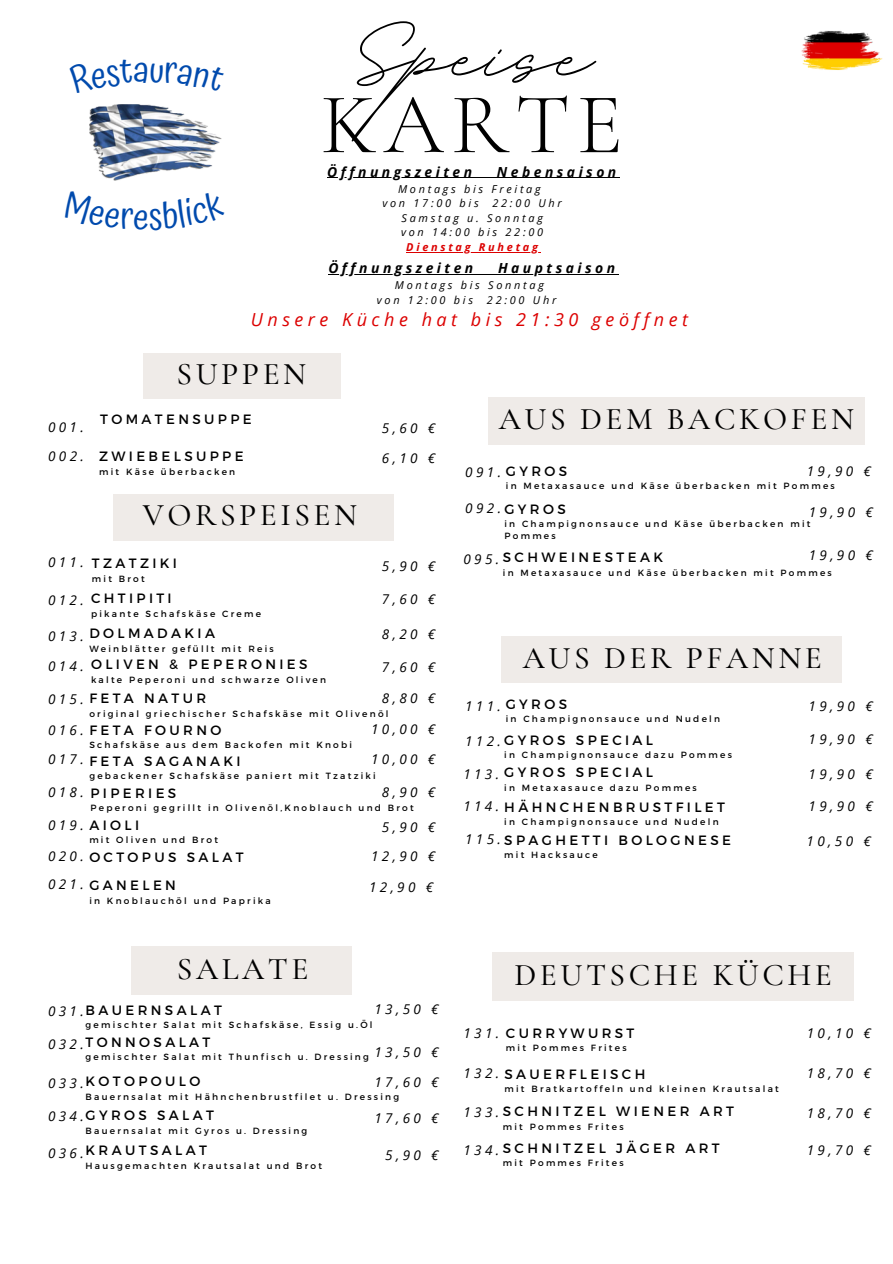
<style>
.page{position:relative;width:893px;height:1264px;background:#fff}
.page>*{position:absolute;margin:0;border:0;box-sizing:border-box;transform-origin:0 0}
.t1{font:162.45px "BD Script";color:#000}
.t2{font:300 86.55px "Cormorant Garamond";letter-spacing:.08em;color:#000}
.t3{font:500 31.5px "Cormorant Garamond";letter-spacing:.11em;color:#000}
.t4{font:italic 18px "Open Sans";letter-spacing:.25em;color:#dc0000}
.t5{font:italic 700 13.95px "Open Sans";letter-spacing:.25em;color:#000}
.t6{font:13.5px "Montserrat";letter-spacing:.25em;color:#000}
.t7{font:italic 13.5px "Open Sans";letter-spacing:.25em;color:#000}
.t8{font:italic 10.95px "Open Sans";letter-spacing:.25em;color:#000}
.t9{font:italic 700 10.95px "Open Sans";letter-spacing:.25em;color:#dc0000}
.t10{font:9px/12px "Montserrat";letter-spacing:.25em;color:#000}
.s1{font-family:"Open Sans";font-style:italic}
</style>
<div class="page">
<div style="left:144px;top:353px;width:197px;height:46px;background:#efebe8"></div>
<div style="left:492px;top:952px;width:361px;height:49px;background:#efebe8"></div>
<div style="left:488px;top:396px;width:376px;height:48px;background:#efebe8"></div>
<div style="left:501px;top:636px;width:340px;height:47px;background:#efebe8"></div>
<img style="left:89px;top:105px;width:132px;height:75px">
<hr style="left:327px;top:177px;width:148px;height:1px;background:#000">
<svg style="left:475px;top:177px;width:22px;height:1px"></svg>
<hr style="left:497px;top:177px;width:122px;height:1px;background:#000">
<hr style="left:406px;top:252px;width:134px;height:1px;background:#dc0000">
<div style="left:131px;top:946px;width:221px;height:49px;background:#efebe8"></div>
<div style="left:113px;top:494px;width:280px;height:47px;background:#efebe8"></div>
<img style="left:801px;top:31px;width:82px;height:39px">
<hr style="left:328px;top:273px;width:148px;height:1px;background:#000">
<hr style="left:498px;top:273px;width:120px;height:1px;background:#000">
<h3 class="t1" style="left:352px;top:-53px;width:241px">Speise</h3>
<p class="t2" style="left:320px;top:72px;width:304px">KARTE</p>
<h6 class="t5" style="left:327px;top:162px;width:146px">Öffnungszeiten</h6>
<h6 class="t5" style="left:497px;top:162px;width:121px">Nebensaison</h6>
<h6 class="t8" style="left:398px;top:181px;width:144px">Montags bis Freitag</h6>
<h6 class="t8" style="left:382px;top:196px;width:98px">von 17:00 bis</h6>
<h6 class="t8" style="left:492px;top:196px;width:71px">22:00 Uhr</h6>
<h6 class="t8" style="left:401px;top:210px;width:143px">Samstag u. Sonntag</h6>
<h4 class="t8" style="left:401px;top:225px;width:144px">von 14:00 bis 22:00</h4>
<h6 class="t9" style="left:406px;top:239px;width:133px">Dienstag Ruhetag</h6>
<h6 class="t5" style="left:328px;top:258px;width:146px">Öffnungszeiten</h6>
<h6 class="t5" style="left:498px;top:258px;width:119px">Hauptsaison</h6>
<h6 class="t8" style="left:395px;top:277px;width:150px">Montags bis Sonntag</h6>
<h6 class="t8" style="left:377px;top:292px;width:98px">von 12:00 bis</h6>
<h6 class="t8" style="left:487px;top:292px;width:71px">22:00 Uhr</h6>
<h6 class="t4" style="left:251px;top:307px;width:438px">Unsere Küche hat bis 21:30 geöffnet</h6>
<h6 class="t7" style="left:48px;top:417px;width:37px">001.</h6>
<h4 class="t7" style="left:48px;top:446px;width:37px">002.</h4>
<h6 class="t3" style="left:177px;top:355px;width:131px">SUPPEN</h6>
<h1 class="t6" style="left:100px;top:410px;width:153px">TOMATENSUPPE</h1>
<h3 class="t6" style="left:99px;top:448px;width:146px">ZWIEBELSUPPE</h3>
<p class="t10" style="left:99px;top:465px;width:137px">mit Käse überbacken</p>
<h3 class="t3" style="left:143px;top:495px;width:215px">VORSPEISEN</h3>
<h6 class="t7" style="left:48px;top:553px;width:37px">011.</h6>
<h6 class="t7" style="left:48px;top:590px;width:37px">012.</h6>
<h3 class="t6" style="left:92px;top:554px;width:87px">TZATZIKI</h3>
<p class="t10" style="left:92px;top:572px;width:54px">mit Brot</p>
<h3 class="t6" style="left:91px;top:589px;width:82px">CHTIPITI</h3>
<p class="t10" style="left:91px;top:607px;width:171px">pikante Schafskäse Creme</p>
<h2 class="t7" style="left:382px;top:418px;width:55px">5,60 €</h2>
<h6 class="t7" style="left:382px;top:448px;width:55px">6,10 €</h6>
<h4 class="t7" style="left:382px;top:556px;width:55px">5,90 €</h4>
<h6 class="t7" style="left:382px;top:589px;width:55px">7,60 €</h6>
<h3 class="t6" style="left:89px;top:624px;width:127px">DOLMADAKIA</h3>
<p class="t10" style="left:89px;top:642px;width:186px">Weinblätter gefüllt mit Reis</p>
<h6 class="t7" style="left:48px;top:626px;width:37px">013.</h6>
<h6 class="t7" style="left:382px;top:624px;width:55px">8,20 €</h6>
<h3 class="t6" style="left:91px;top:655px;width:218px">OLIVEN &amp; PEPERONIES</h3>
<p class="t10" style="left:91px;top:673px;width:237px">kalte Peperoni und schwarze Oliven</p>
<h6 class="t7" style="left:48px;top:657px;width:37px">014.</h6>
<h6 class="t7" style="left:382px;top:658px;width:55px">7,60 €</h6>
<h6 class="t6" style="left:48px;top:689px;width:160px"><span class="s1">015.</span> FETA NATUR</h6>
<p class="t10" style="left:89px;top:707px;width:301px">original griechischer Schafskäse mit Olivenöl</p>
<h6 class="t7" style="left:382px;top:689px;width:55px">8,80 €</h6>
<h6 class="t6" style="left:48px;top:721px;width:175px"><span class="s1">016.</span> FETA FOURNO</h6>
<p class="t10" style="left:89px;top:738px;width:264px">Schafskäse aus dem Backofen mit Knobi</p>
<h6 class="t7" style="left:371px;top:719px;width:66px">10,00 €</h6>
<h6 class="t7" style="left:48px;top:749px;width:37px">017.</h6>
<h4 class="t7" style="left:371px;top:749px;width:66px">10,00 €</h4>
<h6 class="t7" style="left:48px;top:782px;width:37px">018.</h6>
<h3 class="t6" style="left:89px;top:752px;width:153px">FETA SAGANAKI</h3>
<p class="t10" style="left:89px;top:769px;width:288px">gebackener Schafskäse paniert mit Tzatziki</p>
<h6 class="t7" style="left:382px;top:782px;width:55px">8,90 €</h6>
<h3 class="t6" style="left:90px;top:784px;width:87px">PIPERIES</h3>
<p class="t10" style="left:90px;top:801px;width:325px">Peperoni gegrillt in Olivenöl,Knoblauch und Brot</p>
<h6 class="t6" style="left:48px;top:816px;width:93px"><span class="s1">019.</span> AIOLI</h6>
<p class="t10" style="left:89px;top:833px;width:130px">mit Oliven und Brot</p>
<h6 class="t6" style="left:48px;top:848px;width:197px"><span class="s1">020.</span> OCTOPUS SALAT</h6>
<h3 class="t6" style="left:48px;top:876px;width:129px"><span class="s1">021.</span> GANELEN</h3>
<p class="t10" style="left:89px;top:894px;width:183px">in Knoblauchöl und Paprika</p>
<p class="t7" style="left:382px;top:817px;width:55px">5,90 €</p>
<p class="t7" style="left:371px;top:846px;width:66px">12,90 €</p>
<h3 class="t7" style="left:369px;top:877px;width:66px">12,90 €</h3>
<h6 class="t3" style="left:177px;top:950px;width:133px">SALATE</h6>
<h3 class="t6" style="left:86px;top:1001px;width:138px">BAUERNSALAT</h3>
<p class="t10" style="left:86px;top:1018px;width:288px">gemischter Salat mit Schafskäse, Essig u.Öl</p>
<h6 class="t7" style="left:374px;top:999px;width:66px">13,50 €</h6>
<h6 class="t7" style="left:48px;top:1001px;width:37px">031.</h6>
<h6 class="t7" style="left:48px;top:1034px;width:37px">032.</h6>
<h6 class="t7" style="left:48px;top:1073px;width:37px">033.</h6>
<h3 class="t6" style="left:86px;top:1033px;width:126px">TONNOSALAT</h3>
<p class="t10" style="left:86px;top:1050px;width:285px">gemischter Salat mit Thunfisch u. Dressing</p>
<h3 class="t6" style="left:86px;top:1072px;width:116px">KOTOPOULO</h3>
<p class="t10" style="left:86px;top:1089px;width:315px">Bauernsalat mit Hähnchenbrustfilet u. Dressing</p>
<h6 class="t7" style="left:374px;top:1042px;width:66px">13,50 €</h6>
<h6 class="t7" style="left:374px;top:1072px;width:66px">17,60 €</h6>
<h6 class="t7" style="left:374px;top:1108px;width:66px">17,60 €</h6>
<h3 class="t6" style="left:48px;top:1106px;width:167px"><span class="s1">034.</span>GYROS SALAT</h3>
<p class="t10" style="left:86px;top:1123px;width:223px">Bauernsalat mit Gyros u. Dressing</p>
<h3 class="t6" style="left:86px;top:1141px;width:123px">KRAUTSALAT</h3>
<p class="t10" style="left:86px;top:1159px;width:238px">Hausgemachten Krautsalat und Brot</p>
<h3 class="t7" style="left:48px;top:1143px;width:37px">036.</h3>
<h6 class="t7" style="left:385px;top:1145px;width:55px">5,90 €</h6>
<p class="t3" style="left:499px;top:400px;width:357px">AUS DEM BACKOFEN</p>
<h3 class="t6" style="left:506px;top:462px;width:63px">GYROS</h3>
<p class="t10" style="left:506px;top:479px;width:330px">in Metaxasauce und Käse überbacken mit Pommes</p>
<p class="t7" style="left:806px;top:461px;width:66px">19,90 €</p>
<p class="t7" style="left:808px;top:502px;width:66px">19,90 €</p>
<p class="t7" style="left:808px;top:545px;width:66px">19,90 €</p>
<h3 class="t7" style="left:465px;top:463px;width:37px">091.</h3>
<h3 class="t6" style="left:465px;top:500px;width:102px"><span class="s1">092.</span>GYROS</h3>
<p class="t10" style="left:504px;top:517px;width:307px">in Champignonsauce und Käse überbacken mit<br>Pommes</p>
<h3 class="t6" style="left:503px;top:548px;width:162px">SCHWEINESTEAK</h3>
<p class="t10" style="left:503px;top:566px;width:330px">in Metaxasauce und Käse überbacken mit Pommes</p>
<h3 class="t7" style="left:463px;top:550px;width:37px">095.</h3>
<h5 class="t3" style="left:522px;top:638px;width:300px">AUS DER PFANNE</h5>
<h3 class="t6" style="left:505px;top:695px;width:63px">GYROS</h3>
<p class="t10" style="left:505px;top:712px;width:216px">in Champignonsauce und Nudeln</p>
<h3 class="t7" style="left:465px;top:696px;width:37px">111.</h3>
<h3 class="t6" style="left:504px;top:731px;width:150px">GYROS SPECIAL</h3>
<p class="t10" style="left:504px;top:748px;width:229px">in Champignonsauce dazu Pommes</p>
<h3 class="t7" style="left:465px;top:732px;width:37px">112.</h3>
<h3 class="t6" style="left:463px;top:763px;width:191px"><span class="s1">113.</span> GYROS SPECIAL</h3>
<p class="t10" style="left:504px;top:781px;width:194px">in Metaxasauce dazu Pommes</p>
<h3 class="t6" style="left:463px;top:798px;width:263px"><span class="s1">114.</span> HÄHNCHENBRUSTFILET</h3>
<p class="t10" style="left:504px;top:815px;width:216px">in Champignonsauce und Nudeln</p>
<h3 class="t6" style="left:465px;top:831px;width:267px"><span class="s1">115.</span>SPAGHETTI BOLOGNESE</h3>
<p class="t10" style="left:504px;top:848px;width:95px">mit Hacksauce</p>
<p class="t7" style="left:808px;top:696px;width:66px">19,90 €</p>
<p class="t7" style="left:808px;top:730px;width:66px">19,90 €</p>
<h3 class="t7" style="left:808px;top:764px;width:66px">19,90 €</h3>
<h3 class="t7" style="left:808px;top:796px;width:66px">19,90 €</h3>
<p class="t7" style="left:806px;top:831px;width:66px">10,50 €</p>
<p class="t3" style="left:514px;top:955px;width:319px">DEUTSCHE KÜCHE</p>
<h3 class="t6" style="left:506px;top:1024px;width:130px">CURRYWURST</h3>
<p class="t10" style="left:506px;top:1041px;width:122px">mit Pommes Frites</p>
<h3 class="t7" style="left:463px;top:1023px;width:37px">131.</h3>
<h3 class="t7" style="left:806px;top:1023px;width:66px">10,10 €</h3>
<h3 class="t6" style="left:463px;top:1064px;width:183px"><span class="s1">132.</span> SAUERFLEISCH</h3>
<p class="t10" style="left:504px;top:1082px;width:276px">mit Bratkartoffeln und kleinen Krautsalat</p>
<h3 class="t7" style="left:806px;top:1063px;width:66px">18,70 €</h3>
<h3 class="t6" style="left:463px;top:1102px;width:272px"><span class="s1">133.</span>SCHNITZEL WIENER ART</h3>
<p class="t10" style="left:503px;top:1120px;width:122px">mit Pommes Frites</p>
<p class="t7" style="left:806px;top:1103px;width:66px">18,70 €</p>
<h3 class="t6" style="left:503px;top:1139px;width:218px">SCHNITZEL JÄGER ART</h3>
<p class="t10" style="left:503px;top:1156px;width:122px">mit Pommes Frites</p>
<h3 class="t7" style="left:463px;top:1140px;width:37px">134.</h3>
<h4 class="t7" style="left:806px;top:1140px;width:66px">19,70 €</h4>
</div>
